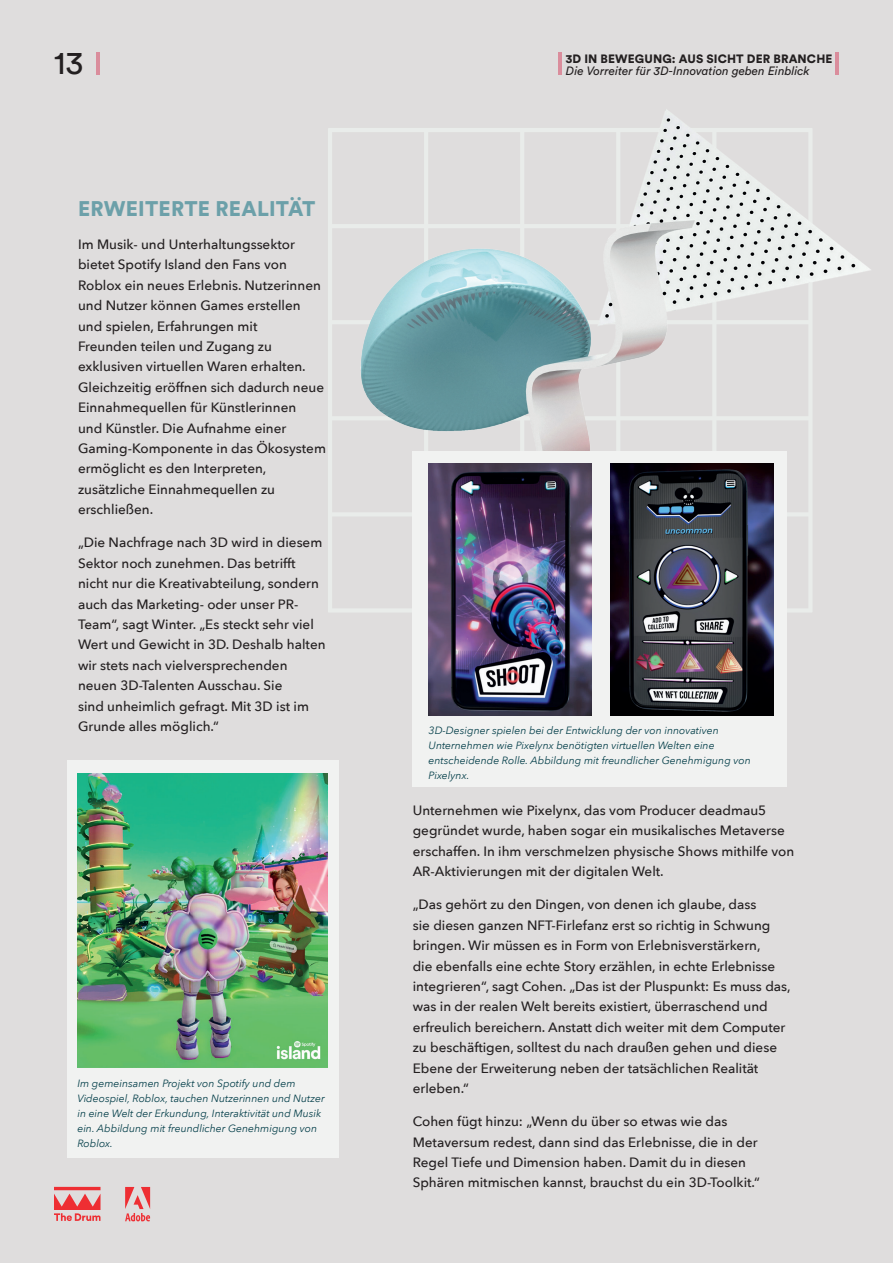
<style>
.page{position:relative;width:893px;height:1263px;background:#dfdddd}
.page>*{position:absolute;margin:0;border:0;box-sizing:border-box;transform-origin:0 0}
.t1{font:32.4px "Circular Std";color:#231f20}
.t2{font:900 21px "Circular Std";letter-spacing:.01em;color:#6ca0a9}
.t3{font:500 13.5px/20.4px "Avenir Next";color:#231f20}
.t4{font:italic 12px "Circular Std";color:#231f20}
.t5{font:900 12px "Circular Std";letter-spacing:.01em;color:#231f20}
.t6{font:italic 10.5px/15px "Avenir Next";color:#06404b}
</style>
<div class="page">
<svg style="left:328px;top:128px;width:484px;height:484px"></svg>
<div style="left:67px;top:760px;width:272px;height:398px;background:#f1f2f1"></div>
<hr style="left:836px;top:53px;width:3px;height:22px;background:#da8d9c">
<hr style="left:97px;top:53px;width:3px;height:22px;background:#da8d9c">
<hr style="left:558px;top:53px;width:3px;height:22px;background:#da8d9c">
<svg style="left:54px;top:1187px;width:47px;height:34px"></svg>
<svg style="left:125px;top:1187px;width:25px;height:34px"></svg>
<img style="left:77px;top:774px;width:250px;height:294px">
<img style="left:360px;top:109px;width:511px;height:390px">
<div style="left:413px;top:451px;width:374px;height:336px;background:#f1f2f1"></div>
<img style="left:610px;top:463px;width:163px;height:252px">
<img style="left:429px;top:463px;width:163px;height:252px">
<h1 class="t1" style="left:54px;top:43px;width:31px">13</h1>
<p class="t5" style="left:566px;top:50px;width:268px">3D IN BEWEGUNG: AUS SICHT DER BRANCHE</p>
<p class="t4" style="left:566px;top:63px;width:245px">Die Vorreiter für 3D-Innovation geben Einblick</p>
<h2 class="t2" style="left:78px;top:194px;width:239px">ERWEITERTE REALITÄT</h2>
<p class="t3" style="left:78px;top:234px;width:249px">Im Musik- und Unterhaltungssektor bietet Spotify Island den Fans von Roblox ein neues Erlebnis. Nutzerinnen und Nutzer können Games erstellen und spielen, Erfahrungen mit<br>Freunden teilen und Zugang zu exklusiven virtuellen Waren erhalten.<br>Gleichzeitig eröffnen sich dadurch neue Einnahmequellen für Künstlerinnen<br>und Künstler. Die Aufnahme einer Gaming-Komponente in das Ökosystem ermöglicht es den Interpreten, zusätzliche Einnahmequellen zu erschließen.</p>
<p class="t3" style="left:78px;top:532px;width:249px">„Die Nachfrage nach 3D wird in diesem Sektor noch zunehmen. Das betrifft nicht nur die Kreativabteilung, sondern auch das Marketing- oder unser PR-Team“, sagt Winter. „Es steckt sehr viel Wert und Gewicht in 3D. Deshalb halten wir stets nach vielversprechenden neuen 3D-Talenten Ausschau. Sie<br>sind unheimlich gefragt. Mit 3D ist im Grunde alles möglich.“</p>
<p class="t6" style="left:77px;top:1075px;width:249px">Im gemeinsamen Projekt von Spotify und dem Videospiel, Roblox, tauchen Nutzerinnen und Nutzer in eine Welt der Erkundung, Interaktivität und Musik ein. Abbildung mit freundlicher Genehmigung von Roblox.</p>
<p class="t6" style="left:429px;top:722px;width:324px">3D-Designer spielen bei der Entwicklung der von innovativen Unternehmen wie Pixelynx benötigten virtuellen Welten eine entscheidende Rolle. Abbildung mit freundlicher Genehmigung von Pixelynx.</p>
<p class="t3" style="left:413px;top:800px;width:383px">Unternehmen wie Pixelynx, das vom Producer deadmau5 gegründet wurde, haben sogar ein musikalisches Metaverse erschaffen. In ihm verschmelzen physische Shows mithilfe von AR-Aktivierungen mit der digitalen Welt.</p>
<p class="t3" style="left:413px;top:894px;width:379px">„Das gehört zu den Dingen, von denen ich glaube, dass<br>sie diesen ganzen NFT-Firlefanz erst so richtig in Schwung bringen. Wir müssen es in Form von Erlebnisverstärkern,<br>die ebenfalls eine echte Story erzählen, in echte Erlebnisse integrieren“, sagt Cohen. „Das ist der Pluspunkt: Es muss das, was in der realen Welt bereits existiert, überraschend und erfreulich bereichern. Anstatt dich weiter mit dem Computer zu beschäftigen, solltest du nach draußen gehen und diese Ebene der Erweiterung neben der tatsächlichen Realität erleben.“</p>
<p class="t3" style="left:413px;top:1111px;width:349px">Cohen fügt hinzu: „Wenn du über so etwas wie das Metaversum redest, dann sind das Erlebnisse, die in der Regel Tiefe und Dimension haben. Damit du in diesen Sphären mitmischen kannst, brauchst du ein 3D-Toolkit.“</p>
</div>
